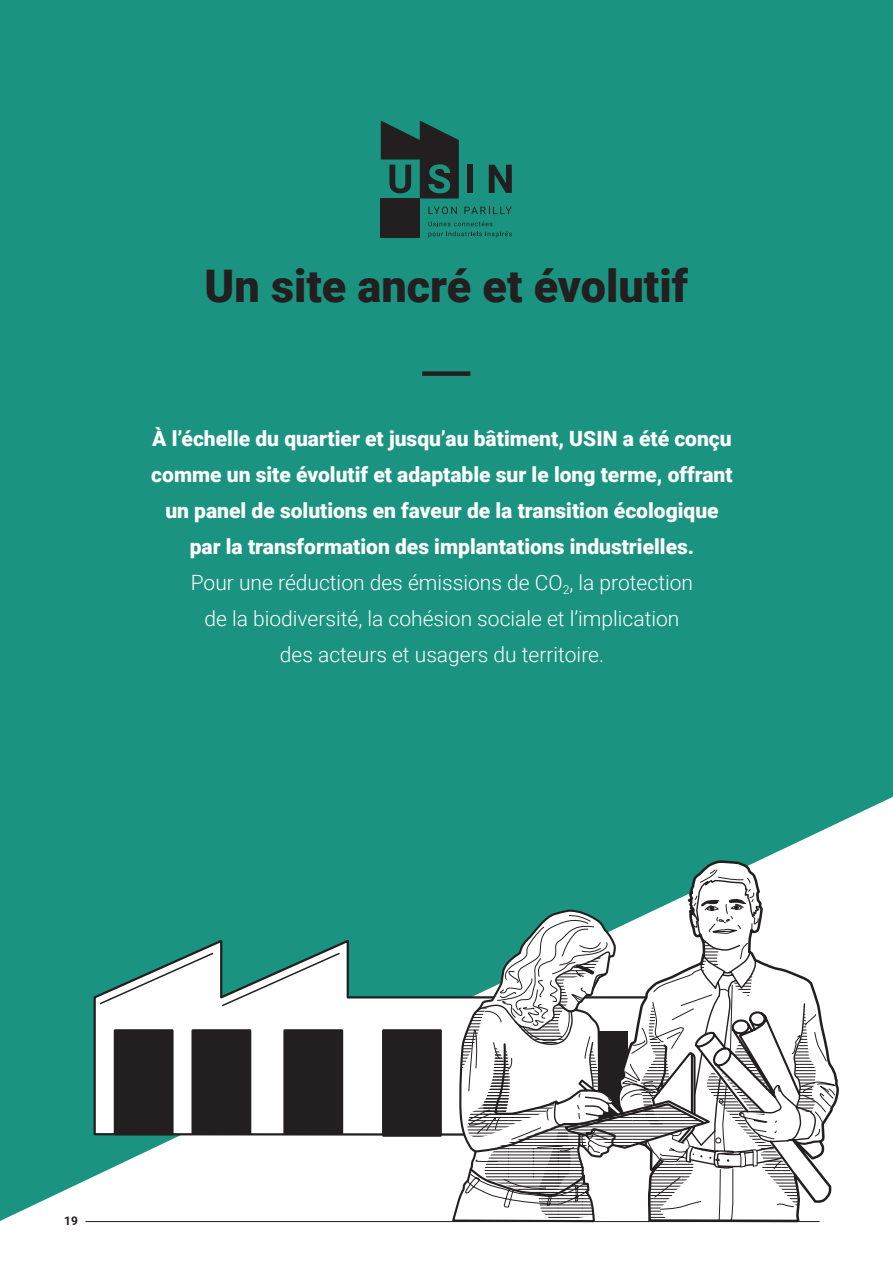
<style>
.page{position:relative;width:893px;height:1263px;background:#fff}
.page>*{position:absolute;margin:0;border:0;box-sizing:border-box;transform-origin:0 0}
.t1{font:900 45px "Roboto";color:#231f20}
.t2{font:900 21px/36px "Roboto";color:#fff;text-align:center}
.t3{font:700 12px "Roboto";color:#231f20}
.s1{font-weight:300}
</style>
<div class="page">
<hr style="left:85px;top:1221px;width:735px;height:1px;background:#231f20">
<div style="left:0;top:0;width:893px;height:1221px;background:#1a9480"></div>
<div style="left:422px;top:371px;width:48px;height:5px;background:#231f20"></div>
<div style="left:381px;top:198px;width:39px;height:40px;background:#231f20"></div>
<svg style="left:428px;top:207px;width:29px;height:7px"></svg>
<svg style="left:464px;top:207px;width:48px;height:7px"></svg>
<svg style="left:428px;top:221px;width:84px;height:17px"></svg>
<div style="left:467px;top:165px;width:6px;height:28px;background:#231f20"></div>
<svg style="left:489px;top:165px;width:23px;height:28px"></svg>
<svg style="left:381px;top:120px;width:78px;height:78px;background:#1f4b44"></svg>
<svg style="left:92px;top:937px;width:359px;height:200px"></svg>
<svg style="left:98px;top:951px;width:243px;height:56px"></svg>
<div style="left:383px;top:1030px;width:58px;height:105px;background:#231f20"></div>
<div style="left:382px;top:1029px;width:60px;height:108px;border:3px solid #231f20"></div>
<div style="left:285px;top:1030px;width:57px;height:103px;background:#231f20"></div>
<div style="left:283px;top:1029px;width:60px;height:106px;border:3px solid #231f20"></div>
<div style="left:193px;top:1030px;width:57px;height:103px;background:#231f20"></div>
<div style="left:191px;top:1029px;width:60px;height:106px;border:3px solid #231f20"></div>
<div style="left:115px;top:1030px;width:57px;height:104px;background:#231f20"></div>
<div style="left:114px;top:1029px;width:60px;height:106px;border:3px solid #231f20"></div>
<svg style="left:616px;top:858px;width:224px;height:363px"></svg>
<svg style="left:451px;top:908px;width:10px;height:315px"></svg>
<svg style="left:461px;top:869px;width:376px;height:354px"></svg>
<p class="t1" style="left:205px;top:254px;width:485px">Un site ancré et évolutif</p>
<p class="t2" style="left:151px;top:420px;width:583px">À l’échelle du quartier et jusqu’au bâtiment, USIN a été conçu comme un site évolutif et adaptable sur le long terme, offrant un panel de solutions en faveur de la transition écologique par la transformation des implantations industrielles.<br><span class="s1">Pour une réduction des émissions de CO</span><sub>2</sub><span class="s1">, la protection<br>de la biodiversité, la cohésion sociale et l’implication<br>des acteurs et usagers du territoire.</span></p>
<p class="t3" style="left:64px;top:1213px;width:15px">19</p>
</div>
